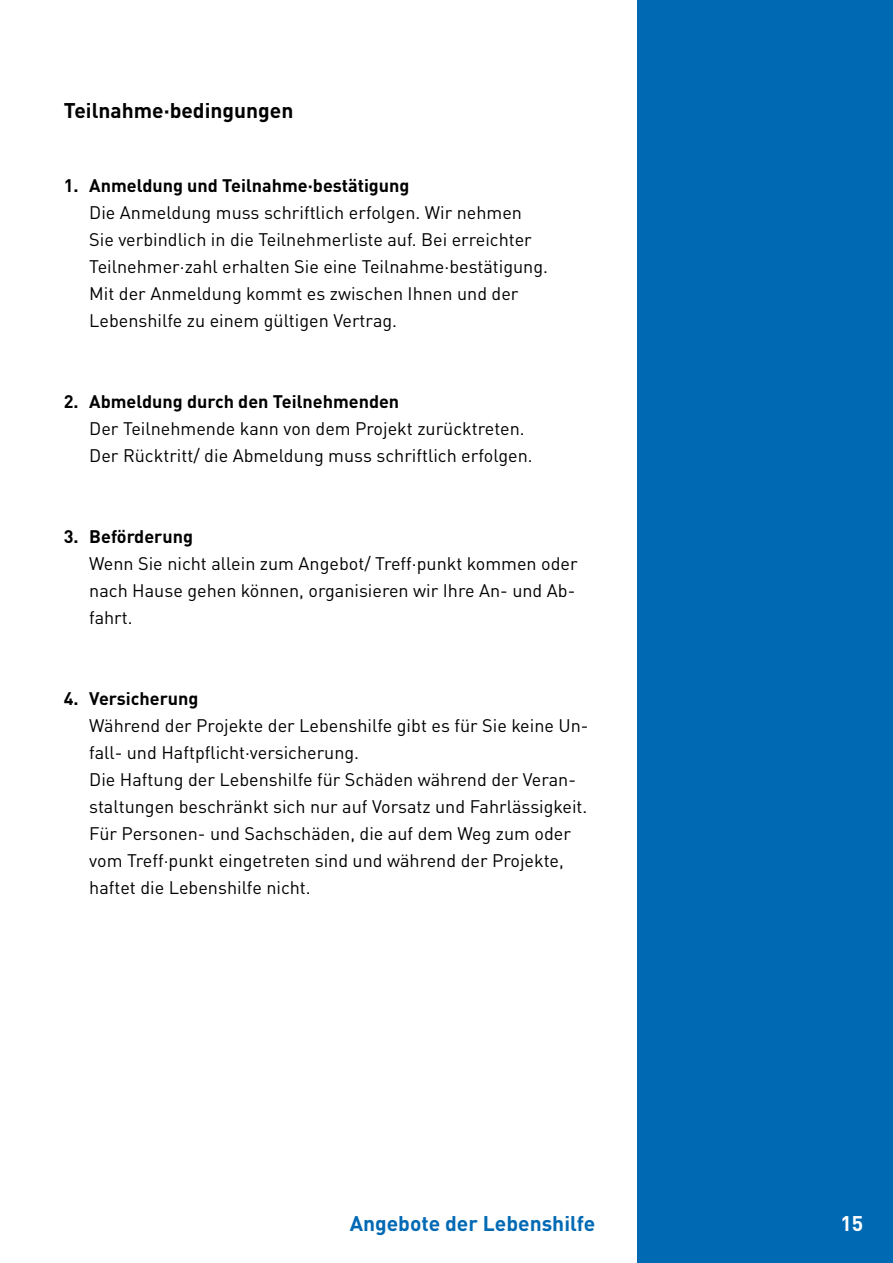
<style>
.page{position:relative;width:893px;height:1263px;background:#fff}
.page>*{position:absolute;margin:0;border:0;box-sizing:border-box;transform-origin:0 0}
.t1{font:700 21px "DINOT";color:#0069b4}
.t2{font:700 21px "DINOT";color:#000}
.t3{font:700 21px "DINOT";color:#fff}
.t4{font:18px/27px "DIN Pro";color:#000}
.t5{font:700 18px "DINOT";color:#000}
</style>
<div class="page">
<div style="left:638px;top:0;width:255px;height:1263px;background:#0069b4"></div>
<p class="t2" style="left:64px;top:94px;width:231px">Teilnahme·bedingungen</p>
<p class="t5" style="left:64px;top:171px;width:347px">1. Anmeldung und Teilnahme·bestätigung</p>
<p class="t4" style="left:89px;top:197px;width:460px">Die Anmeldung muss schriftlich erfolgen. Wir nehmen Sie verbindlich in die Teilnehmerliste auf. Bei erreichter Teilnehmer·zahl erhalten Sie eine Teilnahme·bestätigung.<br>Mit der Anmeldung kommt es zwischen Ihnen und der Lebenshilfe zu einem gültigen Vertrag.</p>
<p class="t5" style="left:64px;top:387px;width:337px">2. Abmeldung durch den Teilnehmenden</p>
<p class="t4" style="left:89px;top:413px;width:445px">Der Teilnehmende kann von dem Projekt zurücktreten.<br>Der Rücktritt/ die Abmeldung muss schriftlich erfolgen.</p>
<p class="t5" style="left:64px;top:522px;width:131px">3. Beförderung</p>
<p class="t4" style="left:89px;top:548px;width:490px">Wenn Sie nicht allein zum Angebot/ Treff·punkt kommen oder nach Hause gehen können, organisieren wir Ihre An- und Ab&shy;fahrt.</p>
<p class="t5" style="left:64px;top:684px;width:136px">4. Versicherung</p>
<p class="t4" style="left:89px;top:710px;width:500px">Während der Projekte der Lebenshilfe gibt es für Sie keine Un&shy;fall- und Haftpflicht·versicherung.<br>Die Haftung der Lebenshilfe für Schäden während der Veran&shy;staltungen beschränkt sich nur auf Vorsatz und Fahrlässigkeit.<br>Für Personen- und Sachschäden, die auf dem Weg zum oder vom Treff·punkt eingetreten sind und während der Projekte, haftet die Lebenshilfe nicht.</p>
<p class="t1" style="left:350px;top:1206px;width:247px">Angebote der Lebenshilfe</p>
<p class="t3" style="left:840px;top:1206px;width:24px">15</p>
</div>
